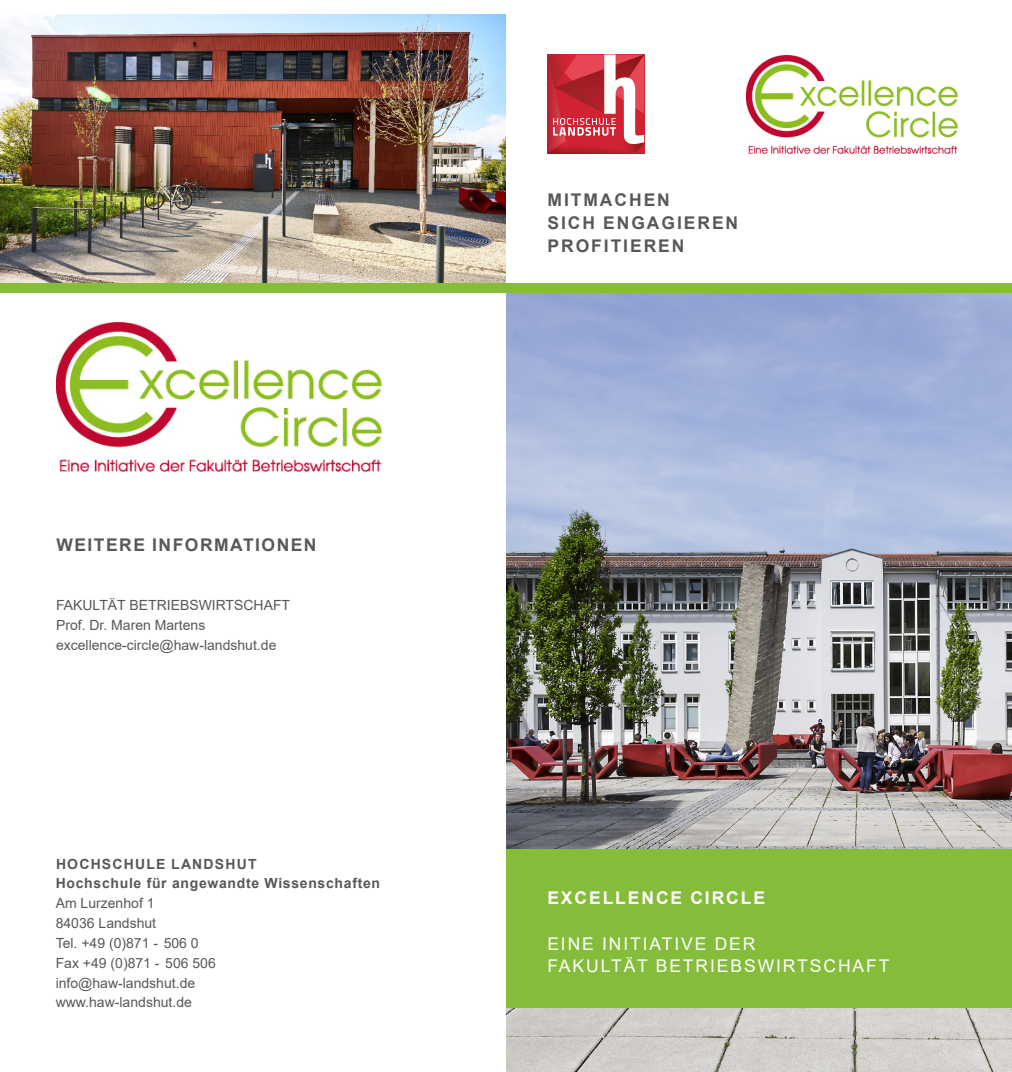
<style>
.page{position:relative;width:1012px;height:1072px;background:#fff}
.page>*{position:absolute;margin:0;border:0;box-sizing:border-box;transform-origin:0 0}
.t1{font:17.5px/22.8px "Arial";letter-spacing:.11em;color:#fff}
.t2{font:700 17.5px/22.8px "Arial";letter-spacing:.11em;color:#57585a}
.t3{font:700 17.5px "Arial";letter-spacing:.085em;color:#57585a}
.t4{font:700 17.5px "Arial";letter-spacing:.11em;color:#fff}
.t5{font:14px/19.8px "Arial";color:#57585a}
.t6{font:700 14px/19.8px "Arial";letter-spacing:.05em;color:#57585a}
</style>
<div class="page">
<svg style="left:547px;top:55px;width:97px;height:99px"></svg>
<img style="left:506px;top:293px;width:506px;height:778px">
<div style="left:506px;top:849px;width:506px;height:159px;background:#85bd3b"></div>
<div style="left:0;top:283px;width:1012px;height:10px;background:#85bd3b"></div>
<img style="left:0;top:15px;width:506px;height:268px">
<img style="left:746px;top:55px;width:212px;height:98px">
<img style="left:56px;top:322px;width:326px;height:149px">
<p class="t3" style="left:56px;top:532px;width:262px">WEITERE INFORMATIONEN</p>
<p class="t5" style="left:56px;top:595px;width:236px">FAKULTÄT BETRIEBSWIRTSCHAFT<br>Prof. Dr. Maren Martens excellence-circle@haw-landshut.de</p>
<p class="t6" style="left:56px;top:853px;width:326px">HOCHSCHULE LANDSHUT<br>Hochschule für angewandte Wissenschaften</p>
<p class="t5" style="left:56px;top:893px;width:162px">Am Lurzenhof 1<br>84036 Landshut<br>Tel. +49 (0)871 - 506 0<br>Fax +49 (0)871 - 506 506 info@haw-landshut.de www.haw-landshut.de</p>
<p class="t2" style="left:548px;top:189px;width:192px">MITMACHEN<br>SICH ENGAGIEREN<br>PROFITIEREN</p>
<p class="t4" style="left:547px;top:885px;width:219px">EXCELLENCE CIRCLE</p>
<p class="t1" style="left:547px;top:931px;width:344px">EINE INITIATIVE DER<br>FAKULTÄT BETRIEBSWIRTSCHAFT</p>
</div>
